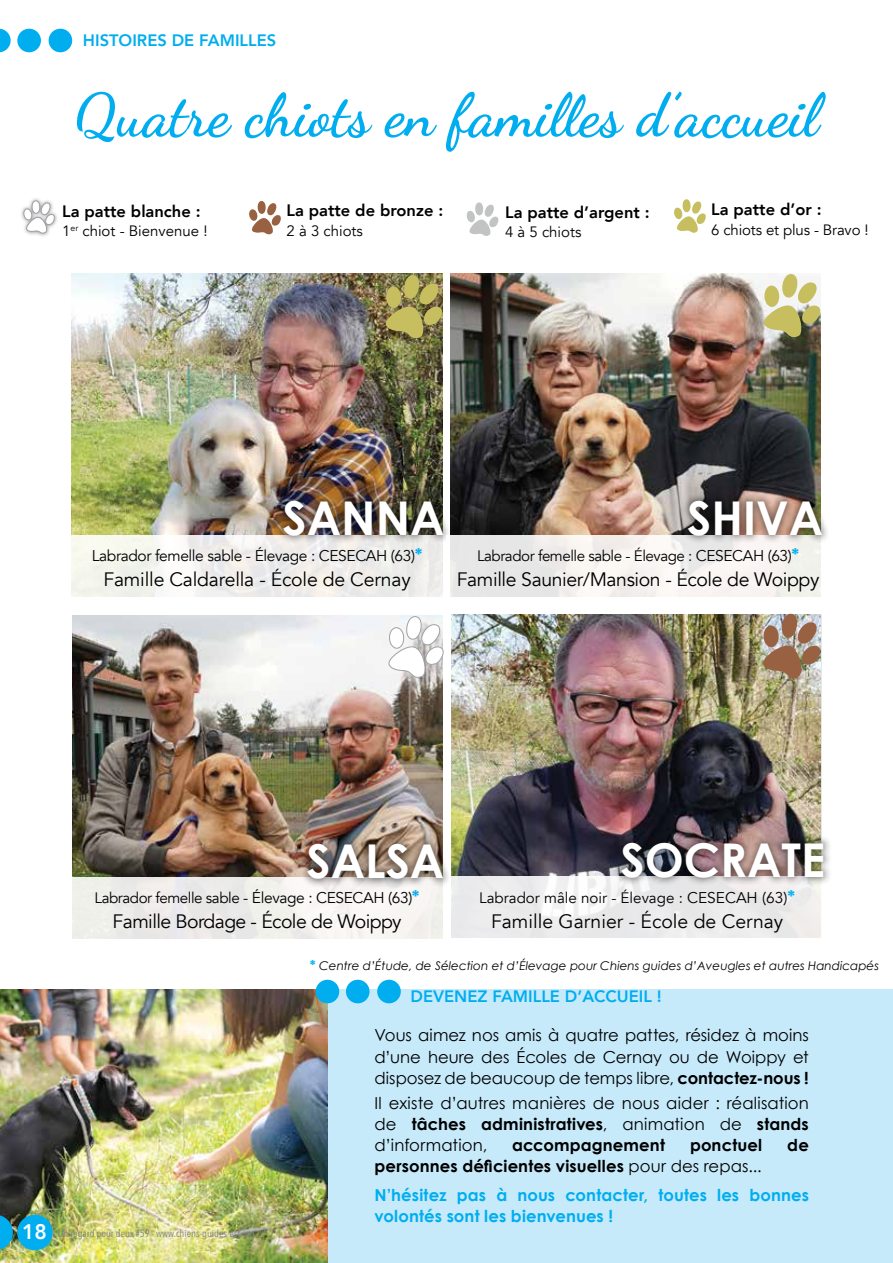
<style>
.page{position:relative;width:893px;height:1263px;background:#fff}
.page>*{position:absolute;margin:0;border:0;box-sizing:border-box;transform-origin:0 0}
.t1{font:700 60px "Dancing Script";color:#00aeef}
.t2{font:700 46.5px "Century Gothic";color:#fff}
.t3{font:19.35px "Avenir";letter-spacing:-.02em;color:#000}
.t4{font:19.35px "Avenir";color:#000}
.t5{font:16.5px/21px "Century Gothic";color:#000;text-align:justify}
.t6{font:700 16.5px/29.5px "Century Gothic";letter-spacing:.005em;color:#00aeef}
.t7{font:800 16.5px "Avenir";color:#000}
.t8{font:800 16.5px "Avenir";color:#00aeef}
.t9{font:700 16.5px "Century Gothic";letter-spacing:.005em;color:#000}
.t10{font:15.45px "Avenir";letter-spacing:-.025em;color:#000}
.t11{font:15.15px "Avenir";letter-spacing:-.03em;color:#000}
.t12{font:15.15px "Avenir";color:#000}
.t13{font:15px "Avenir";color:#000}
.t14{font:italic 12px "Century Gothic";color:#000}
.t15{font:10.5px "Avenir Next Condensed";color:#808285}
.s1{font-family:"Century Gothic";font-weight:700;font-size:17.4px;color:#00aeef}
.s2{font-size:15.45px}
.s3{font-family:"Avenir";font-weight:800;font-size:21px;color:#fff}
.s4{font-weight:700;font-style:normal;font-size:13.5px;color:#00aeef}
.s5{font-weight:700}
.s6{color:#000}
.s7{font-weight:400;color:#000}
</style>
<div class="page">
<div style="left:316px;top:989px;width:577px;height:274px;background:#c7eafb"></div>
<div style="left:377px;top:980px;width:24px;height:23px;background:#00aeef;border-radius:50%"></div>
<div style="left:346px;top:980px;width:24px;height:23px;background:#00aeef;border-radius:50%"></div>
<img style="left:0;top:989px;width:327px;height:274px">
<div style="left:316px;top:980px;width:23px;height:23px;background:#00aeef;border-radius:50%"></div>
<svg style="left:249px;top:201px;width:32px;height:34px"></svg>
<div style="left:19px;top:197px;width:40px;height:41px;background:#000;opacity:.5"></div>
<svg style="left:23px;top:201px;width:33px;height:32px"></svg>
<svg style="left:466px;top:202px;width:33px;height:34px"></svg>
<svg style="left:674px;top:199px;width:32px;height:34px"></svg>
<img style="left:72px;top:273px;width:370px;height:262px">
<svg style="left:71px;top:535px;width:372px;height:62px;fill:#f1f0ec"></svg>
<div style="left:275px;top:492px;width:177px;height:53px;background:#000;opacity:.5"></div>
<img style="left:451px;top:614px;width:369px;height:262px">
<svg style="left:451px;top:876px;width:370px;height:62px;fill:#ecebec"></svg>
<div style="left:613px;top:834px;width:219px;height:53px;background:#000;opacity:.5"></div>
<img style="left:450px;top:273px;width:370px;height:262px">
<svg style="left:446px;top:535px;width:375px;height:62px;fill:#f2f1ec"></svg>
<div style="left:680px;top:492px;width:151px;height:53px;background:#000;opacity:.5"></div>
<img style="left:73px;top:615px;width:370px;height:262px">
<svg style="left:72px;top:877px;width:371px;height:62px;fill:#f0f0eb"></svg>
<div style="left:299px;top:835px;width:153px;height:53px;background:#000;opacity:.5"></div>
<svg style="left:763px;top:273px;width:58px;height:65px"></svg>
<svg style="left:385px;top:273px;width:58px;height:66px;background:#9d9551"></svg>
<img style="left:762px;top:613px;width:60px;height:65px">
<svg style="left:388px;top:615px;width:56px;height:63px"></svg>
<div style="left:49px;top:29px;width:23px;height:23px;background:#00aeef;border-radius:50%"></div>
<div style="left:17px;top:29px;width:24px;height:23px;background:#00aeef;border-radius:50%"></div>
<svg style="left:0;top:29px;width:11px;height:23px"></svg>
<div style="left:17px;top:1215px;width:36px;height:35px;background:#00aeef;border-radius:50%"></div>
<svg style="left:0;top:1215px;width:13px;height:35px"></svg>
<p class="t8" style="left:83px;top:27px;width:195px">HISTOIRES DE FAMILLES</p>
<h1 class="t1" style="left:74px;top:78px;width:746px">Quatre chiots en familles d’accueil</h1>
<p class="t7" style="left:62px;top:198px;width:140px">La patte blanche :</p>
<p class="t13" style="left:62px;top:222px;width:147px">1<sup>er</sup> chiot - Bienvenue !</p>
<p class="t7" style="left:287px;top:198px;width:158px">La patte de bronze :</p>
<p class="t13" style="left:287px;top:222px;width:78px">2 à 3 chiots</p>
<p class="t7" style="left:505px;top:199px;width:146px">La patte d’argent :</p>
<p class="t13" style="left:505px;top:223px;width:78px">4 à 5 chiots</p>
<p class="t7" style="left:711px;top:197px;width:112px">La patte d’or :</p>
<p class="t13" style="left:711px;top:221px;width:159px">6 chiots et plus - Bravo !</p>
<h2 class="t2" style="left:283px;top:483px;width:164px">SANNA</h2>
<p class="t10" style="left:92px;top:546px;width:332px">Labrador femelle sable - élevage : CESECAH (63)<span class="s1">*</span></p>
<p class="t3" style="left:103px;top:568px;width:309px">Famille Caldarella - école de Cernay</p>
<h2 class="t2" style="left:687px;top:483px;width:137px">SHIVA</h2>
<p class="t11" style="left:477px;top:547px;width:324px">Labrador femelle sable - élevage : <span class="s2">CESECAH (63)</span><span class="s1">*</span></p>
<p class="t3" style="left:457px;top:568px;width:364px">Famille Saunier/Mansion - école de Woippy</p>
<h2 class="t2" style="left:307px;top:826px;width:139px">SALSA</h2>
<p class="t11" style="left:95px;top:889px;width:327px">Labrador femelle sable <span class="s2">- élevage : CESECAH (63)</span><span class="s1">*</span></p>
<p class="t3" style="left:113px;top:910px;width:290px">Famille Bordage - école de Woippy</p>
<h2 class="t2" style="left:620px;top:825px;width:206px">SOCRATE</h2>
<p class="t12" style="left:479px;top:889px;width:318px">Labrador mâle noir - élevage : <span class="s2">CESECAH (63)</span><span class="s1">*</span></p>
<p class="t4" style="left:491px;top:910px;width:294px">Famille Garnier - école de Cernay</p>
<p class="t15" style="left:22px;top:1224px;width:234px"><span class="s3">18</span> Un regard pour deux #59 - www.chiens-guides-est.org</p>
<p class="t14" style="left:310px;top:957px;width:571px"><span class="s4">*</span> Centre d’étude, de Sélection et d’élevage pour Chiens guides d’Aveugles et autres Handicapés</p>
<p class="t8" style="left:411px;top:983px;width:253px">DEVENEZ FAMILLE D’ACCUEIL !</p>
<p class="t5" style="left:375px;top:1025px;width:436px">Vous aimez nos amis à quatre pattes, résidez à moins d’une heure des écoles de Cernay ou de Woippy et disposez de beaucoup de temps libre, <span class="s5">contactez-nous !</span></p>
<p class="t5" style="left:375px;top:1092px;width:436px">Il existe d’autres manières de nous aider : réalisation de <span class="s5">tâches administratives</span>, animation de <span class="s5">stands </span>d’information,</p>
<p class="t9" style="left:512px;top:1132px;width:154px">accompagnement</p>
<p class="t9" style="left:690px;top:1132px;width:74px">ponctuel</p>
<p class="t9" style="left:787px;top:1132px;width:23px">de</p>
<p class="t6" style="left:375px;top:1150px;width:436px"><span class="s6">personnes déficientes visuelles</span> <span class="s7">pour des repas...<br></span>N’hésitez pas à nous contacter, toutes les bonnes</p>
<p class="t6" style="left:375px;top:1201px;width:240px">volontés sont les bienvenues !</p>
</div>
